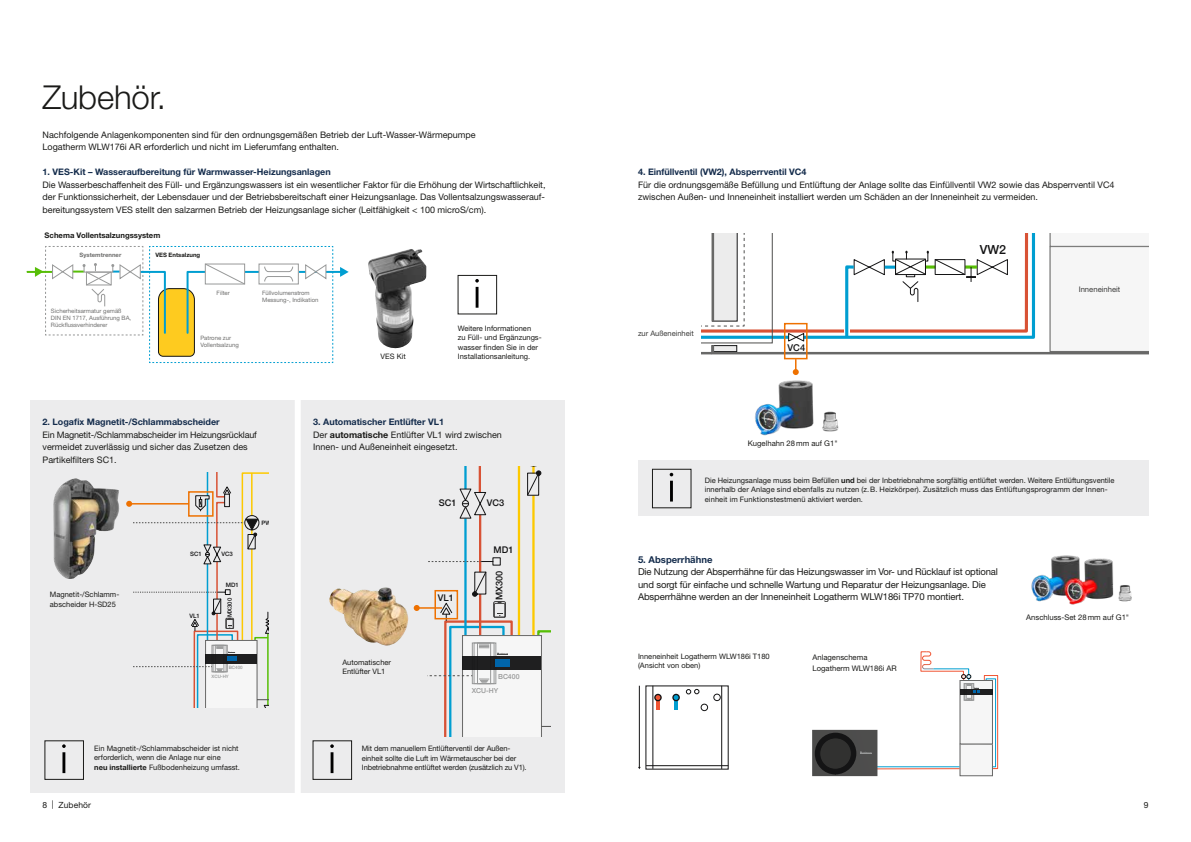
<style>
.page{position:relative;width:1191px;height:842px;background:#fff}
.page>*{position:absolute;margin:0;border:0;box-sizing:border-box;transform-origin:0 0}
.t1{font:300 33px "Helvetica Neue LT Pro";letter-spacing:-.01em;color:#1a1a18}
.t2{font:500 12.5px "Helvetica Neue";color:#141415}
.t3{font:9.5px/12.5px "Helvetica Neue LT Pro";letter-spacing:-.01em;color:#1a1a18}
.t4{font:700 9.5px "Helvetica Neue LT Pro";color:#142c4c}
.t5{font:500 9.4px "Helvetica Neue";color:#141415}
.t6{font:500 9.2px "Helvetica Neue";letter-spacing:.005em;color:#141415}
.t7{font:9px/12.5px "Helvetica Neue LT Pro";color:#1a1a18}
.t8{font:700 9px "Helvetica Neue LT Pro";color:#142c4c}
.t9{font:8.5px "Helvetica Neue LT Pro";letter-spacing:.01em;color:#1a1a18}
.t10{font:7.7px/10.5px "Helvetica Neue LT Pro";color:#1a1a18}
.t11{font:700 7.7px "Helvetica Neue LT Pro";color:#1a1a18}
.t12{font:7.7px "Helvetica Neue LT Pro";color:#3b3b3a}
.t13{font:7.5px/9.5px "Helvetica Neue LT Pro";color:#1a1a18}
.t14{font:7.5px "Helvetica Neue LT Pro";color:#3b3b3a}
.t15{font:500 6.9px/14.6px "Helvetica Neue";color:#989999}
.t16{font:500 6.7px "Bosch Sans";color:#141415}
.t17{font:6px/7.2px "Helvetica Neue LT Pro";color:#6f6f6e}
.t18{font:500 6px "Helvetica Neue";letter-spacing:.005em;color:#141415}
.t19{font:700 6px "Helvetica Neue LT Pro";color:#6f6f6e}
.t20{font:700 6px "Helvetica Neue LT Pro";color:#1a1a18}
.t21{font:500 4.5px/9.5px "Helvetica Neue";color:#989999}
.s1{font-weight:700;color:#142c4c}
.s2{font-weight:700}
.s3{font-weight:300}
</style>
<div class="page">
<div style="left:30px;top:400px;width:534px;height:393px;background:#ececed"></div>
<div style="left:638px;top:460px;width:510px;height:55px;background:#ececed"></div>
<img style="left:368px;top:249px;width:58px;height:100px">
<img style="left:755px;top:380px;width:84px;height:56px">
<img style="left:1031px;top:555px;width:101px;height:50px">
<img style="left:58px;top:478px;width:18px;height:11px">
<img style="left:329px;top:587px;width:79px;height:59px">
<hr style="left:27px;top:271px;width:25px;height:2px;background:#57be07">
<svg style="left:35px;top:246px;width:314px;height:117px"></svg>
<svg style="left:427px;top:466px;width:123px;height:271px"></svg>
<svg style="left:701px;top:335px;width:447px;height:19px"></svg>
<svg style="left:701px;top:352px;width:11px;height:2px"></svg>
<hr style="left:701px;top:336px;width:87px;height:3px;background:#009ed1">
<svg style="left:788px;top:233px;width:360px;height:119px"></svg>
<svg style="left:701px;top:233px;width:72px;height:111px"></svg>
<hr style="left:674px;top:700px;width:4px;height:10px;background:#009ed1">
<hr style="left:656px;top:700px;width:4px;height:10px;background:#f05534">
<div style="left:655px;top:694px;width:6px;height:7px;background:#f05534;border-radius:50%"></div>
<div style="left:654px;top:694px;width:7px;height:7px;border:1px solid #141415;border-radius:50%"></div>
<div style="left:673px;top:694px;width:6px;height:7px;background:#009ed1;border-radius:50%"></div>
<div style="left:672px;top:694px;width:8px;height:7px;border:1px solid #141415;border-radius:50%"></div>
<svg style="left:686px;top:689px;width:13px;height:5px"></svg>
<div style="left:701px;top:704px;width:7px;height:7px;border:1px solid #141415;border-radius:50%"></div>
<div style="left:713px;top:694px;width:7px;height:7px;border:1px solid #141415;border-radius:50%"></div>
<hr style="left:639px;top:686px;width:1px;height:81px;background:#141415">
<hr style="left:646px;top:765px;width:82px;height:1px;background:#141415">
<hr style="left:652px;top:686px;width:1px;height:83px;background:#141415">
<hr style="left:721px;top:686px;width:1px;height:83px;background:#141415">
<div style="left:295px;top:400px;width:6px;height:409px;background:#fff"></div>
<svg style="left:62px;top:744px;width:4px;height:29px"></svg>
<div style="left:45px;top:740px;width:39px;height:40px;border:1px solid #1a1a18"></div>
<svg style="left:475px;top:279px;width:4px;height:29px"></svg>
<div style="left:458px;top:275px;width:39px;height:39px;border:1px solid #1a1a18"></div>
<svg style="left:330px;top:744px;width:4px;height:29px"></svg>
<div style="left:313px;top:740px;width:39px;height:40px;border:1px solid #1a1a18"></div>
<svg style="left:669px;top:473px;width:4px;height:28px"></svg>
<div style="left:652px;top:469px;width:39px;height:39px;border:1px solid #1a1a18"></div>
<hr style="left:417px;top:607px;width:25px;height:2px;background:#ee7100">
<svg style="left:414px;top:605px;width:6px;height:6px"></svg>
<svg style="left:792px;top:359px;width:6px;height:16px"></svg>
<svg style="left:126px;top:473px;width:142px;height:235px"></svg>
<div style="left:434px;top:590px;width:24px;height:29px;border:2px solid #ee7100"></div>
<div style="left:784px;top:323px;width:23px;height:36px;border:2px solid #ee7100"></div>
<div style="left:188px;top:491px;width:26px;height:26px;border:2px solid #ee7100"></div>
<svg style="left:812px;top:651px;width:186px;height:125px"></svg>
<h1 class="t1" style="left:43px;top:77px;width:125px">Zubehör.</h1>
<p class="t7" style="left:43px;top:128px;width:435px">Nachfolgende Anlagenkomponenten sind für den ordnungsgemäßen Betrieb der Luft-Wasser-Wärmepumpe<br>Logatherm WLW176i AR erforderlich und nicht im Lieferumfang enthalten.</p>
<p class="t8" style="left:43px;top:166px;width:290px">1. VES-Kit – Wasseraufbereitung für Warmwasser-Heizungsanlagen</p>
<p class="t7" style="left:43px;top:178px;width:504px;text-align:justify">Die Wasserbeschaffenheit des Füll- und Ergänzungswassers ist ein wesentlicher Faktor für die Erhöhung der Wirtschaftlichkeit, der Funktionssicherheit, der Lebensdauer und der Betriebsbereitschaft einer Heizungsanlage. Das Vollentsalzungswasserauf&shy;bereitungssystem VES stellt den salzarmen Betrieb der Heizungsanlage sicher (Leitfähigkeit &lt; 100 microS/cm).</p>
<p class="t11" style="left:45px;top:230px;width:117px">Schema Vollentsalzungssystem</p>
<p class="t19" style="left:79px;top:251px;width:43px">Systemtrenner</p>
<p class="t17" style="left:51px;top:307px;width:82px">Sicherheitsarmatur gemäß<br>DIN EN 1717, Ausführung BA,<br>Rückflussverhinderer</p>
<p class="t20" style="left:155px;top:251px;width:46px">VES Entsalzung</p>
<p class="t17" style="left:216px;top:289px;width:15px">Filter</p>
<p class="t17" style="left:200px;top:334px;width:40px">Patrone zur<br>Vollentsalzung</p>
<p class="t17" style="left:262px;top:289px;width:58px">Füllvolumenstrom<br>Messung-, Indikation</p>
<p class="t13" style="left:380px;top:352px;width:27px">VES Kit</p>
<p class="t13" style="left:458px;top:323px;width:85px">Weitere Informationen<br>zu Füll- und Ergänzungs&shy;wasser finden Sie in der<br>Installationsanleitung.</p>
<p class="t8" style="left:638px;top:166px;width:170px">4. Einfüllventil (VW2), Absperrventil VC4</p>
<p class="t7" style="left:638px;top:178px;width:478px">Für die ordnungsgemäße Befüllung und Entlüftung der Anlage sollte das Einfüllventil VW2 sowie das Absperrventil VC4 zwischen Außen- und Inneneinheit installiert werden um Schäden an der Inneneinheit zu vermeiden.</p>
<p class="t14" style="left:638px;top:329px;width:57px">zur Außeneinheit</p>
<p class="t5" style="left:787px;top:340px;width:19px">VC4</p>
<h2 class="t2" style="left:979px;top:239px;width:28px">VW2</h2>
<p class="t12" style="left:1078px;top:285px;width:43px">Inneneinheit</p>
<p class="t8" style="left:43px;top:416px;width:179px">2. Logafix Magnetit-/Schlammabscheider</p>
<p class="t7" style="left:43px;top:428px;width:216px">Ein Magnetit-/Schlammabscheider im Heizungsrücklauf vermeidet zuverlässig und sicher das Zusetzen des<br>Partikelfilters SC1.</p>
<p class="t7" style="left:313px;top:415px;width:190px"><span class="s1">3. Automatischer Entlüfter VL1<br></span>Der <span class="s2">automatische</span> Entlüfter VL1 wird zwischen<br>Innen- und Außeneinheit eingesetzt.</p>
<p class="t18" style="left:341px;top:444px;width:10px">I15</p>
<p class="t10" style="left:748px;top:438px;width:91px">Kugelhahn 28mm auf G1"</p>
<p class="t6" style="left:439px;top:495px;width:19px">SC1</p>
<p class="t6" style="left:487px;top:495px;width:19px">VC3</p>
<p class="t13" style="left:705px;top:475px;width:411px">Die Heizungsanlage muss beim Befüllen <span class="s2">und</span> bei der Inbetriebnahme sorgfältig entlüftet werden. Weitere Entlüftungsventile innerhalb der Anlage sind ebenfalls zu nutzen (z.B. Heizkörper). Zusätzlich muss das Entlüftungsprogramm der Innen&shy;einheit im Funktionstestmenü aktiviert werden.</p>
<p class="t18" style="left:261px;top:518px;width:15px">PW2</p>
<p class="t13" style="left:50px;top:590px;width:71px">Magnetit-/Schlamm&shy;abscheider H-SD25</p>
<p class="t16" style="left:76px;top:590px;width:11px">3N</p>
<p class="t6" style="left:32px;top:596px;width:38px">230V <span class="s3">AC</span></p>
<p class="t16" style="left:76px;top:602px;width:11px">2N</p>
<p class="t18" style="left:190px;top:549px;width:13px">SC1</p>
<p class="t18" style="left:221px;top:549px;width:13px">VC3</p>
<p class="t18" style="left:189px;top:611px;width:12px">VL1</p>
<p class="t18" style="left:226px;top:580px;width:15px">MD1</p>
<p class="t18" style="left:225px;top:617px;width:21px;rotate:-90deg">MX300</p>
<p class="t6" style="left:438px;top:590px;width:18px">VL1</p>
<p class="t6" style="left:493px;top:543px;width:22px">MD1</p>
<p class="t6" style="left:492px;top:600px;width:31px;rotate:-90deg">MX300</p>
<p class="t4" style="left:638px;top:553px;width:76px">5. Absperrhähne</p>
<p class="t3" style="left:638px;top:565px;width:361px">Die Nutzung der Absperrhähne für das Heizungswasser im Vor- und Rücklauf ist optional und sorgt für einfache und schnelle Wartung und Reparatur der Heizungsanlage. Die<br>Absperrhähne werden an der Inneneinheit Logatherm WLW186i TP70 montiert.</p>
<p class="t10" style="left:1026px;top:611px;width:104px">Anschluss-Set 28mm auf G1"</p>
<p class="t21" style="left:211px;top:662px;width:33px;text-indent:17px">BC400<br>XCU-HY</p>
<p class="t13" style="left:638px;top:651px;width:133px">Inneneinheit Logatherm WLW186i T180 (Ansicht von oben)</p>
<p class="t13" style="left:342px;top:657px;width:50px">Automatischer<br>Entlüfter VL1</p>
<p class="t10" style="left:812px;top:652px;width:86px">Anlagenschema<br>Logatherm WLW186i AR</p>
<p class="t6" style="left:625px;top:663px;width:52px">230V 1N <span class="s3">AC</span></p>
<p class="t15" style="left:472px;top:668px;width:49px;text-indent:26px">BC400<br>XCU-HY</p>
<p class="t13" style="left:94px;top:743px;width:147px">Ein Magnetit-/Schlammabscheider ist nicht erforderlich, wenn die Anlage nur eine<br><span class="s2">neu installierte</span> Fußbodenheizung umfasst.</p>
<p class="t13" style="left:362px;top:744px;width:166px">Mit dem manuellem Entlüfterventil der Außen&shy;einheit sollte die Luft im Wärmetauscher bei der<br>Inbetriebnahme entlüftet werden (zusätzlich zu V1).</p>
<p class="t9" style="left:43px;top:800px;width:50px">8 | Zubehör</p>
<p class="t9" style="left:1143px;top:800px;width:6px">9</p>
</div>
